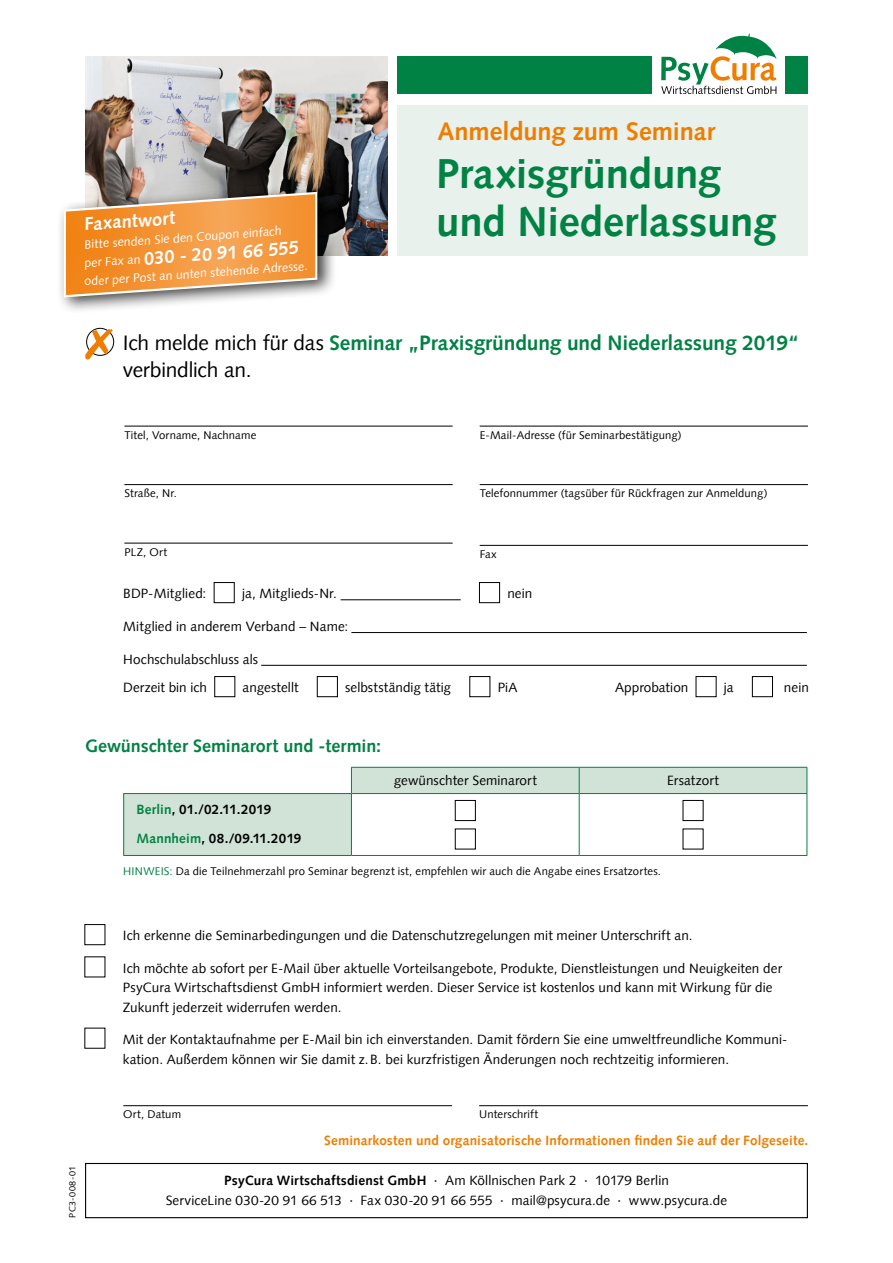
<style>
.page{position:relative;width:893px;height:1263px;background:#fff}
.page>*{position:absolute;margin:0;border:0;box-sizing:border-box;transform-origin:0 0}
.t1{font:700 42px "Syntax LT";letter-spacing:-.005em;color:#008244}
.t2{font:700 25.5px "Syntax LT";letter-spacing:-.005em;color:#ef7d00}
.t3{font:700 21px/27px "Syntax LT";letter-spacing:-.005em;color:#008244}
.t4{font:700 18.3px "Syntax LT";color:#fff}
.t5{font:700 18px "Syntax LT";color:#008244}
.t6{font:13.5px/19.5px "Syntax LT";letter-spacing:.005em;color:#000}
.t7{font:700 13.5px "Syntax LT";letter-spacing:.01em;color:#ef7d00}
.t8{font:700 13.5px/28.5px "Syntax LT";letter-spacing:.01em;color:#000}
.t9{font:12.3px "Syntax LT";color:#fff}
.t10{font:11.25px "Syntax LT";letter-spacing:.015em;color:#000}
.t11{font:9px "Syntax LT";letter-spacing:.045em;color:#000}
.s1{font-weight:400;font-size:12.3px}
.s2{font-weight:400;color:#000}
.s3{color:#008244}
.s4{font-weight:700}
</style>
<div class="page">
<div style="left:397px;top:57px;width:411px;height:37px;background:#008244"></div>
<div style="left:85px;top:924px;width:20px;height:21px;border:1px solid #000"></div>
<hr style="left:124px;top:426px;width:329px;height:1px;background:#000">
<hr style="left:124px;top:484px;width:329px;height:1px;background:#000">
<hr style="left:124px;top:543px;width:329px;height:1px;background:#000">
<hr style="left:480px;top:426px;width:328px;height:1px;background:#000">
<hr style="left:480px;top:484px;width:328px;height:1px;background:#000">
<hr style="left:480px;top:545px;width:328px;height:1px;background:#000">
<hr style="left:123px;top:1105px;width:329px;height:1px;background:#000">
<hr style="left:479px;top:1105px;width:329px;height:1px;background:#000">
<hr style="left:341px;top:599px;width:120px;height:1px;background:#000">
<hr style="left:351px;top:632px;width:456px;height:1px;background:#000">
<hr style="left:261px;top:665px;width:546px;height:1px;background:#000">
<div style="left:214px;top:582px;width:21px;height:21px;border:1px solid #000"></div>
<div style="left:479px;top:582px;width:21px;height:21px;border:1px solid #000"></div>
<div style="left:214px;top:676px;width:21px;height:21px;border:1px solid #000"></div>
<div style="left:317px;top:676px;width:21px;height:21px;border:1px solid #000"></div>
<div style="left:469px;top:676px;width:21px;height:21px;border:1px solid #000"></div>
<div style="left:696px;top:676px;width:20px;height:21px;border:1px solid #000"></div>
<div style="left:752px;top:676px;width:21px;height:21px;border:1px solid #000"></div>
<div style="left:397px;top:105px;width:411px;height:151px;background:#e8f1eb"></div>
<img style="left:85px;top:57px;width:303px;height:199px">
<div style="left:57px;top:184px;width:280px;height:130px;background:#000;opacity:.75"></div>
<svg style="left:63px;top:191px;width:255px;height:108px"></svg>
<svg style="left:124px;top:768px;width:227px;height:87px;fill:#d1e3d6"></svg>
<hr style="left:579px;top:767px;width:228px;height:1px;background:#008244">
<hr style="left:351px;top:855px;width:228px;height:1px;background:#008244">
<hr style="left:579px;top:855px;width:228px;height:1px;background:#008244">
<hr style="left:351px;top:767px;width:228px;height:1px;background:#008244">
<svg style="left:351px;top:768px;width:457px;height:87px"></svg>
<hr style="left:351px;top:793px;width:228px;height:1px;background:#008244">
<hr style="left:123px;top:793px;width:228px;height:1px;background:#008244">
<hr style="left:123px;top:794px;width:1px;height:61px;background:#008244">
<hr style="left:351px;top:794px;width:1px;height:61px;background:#008244">
<hr style="left:123px;top:855px;width:228px;height:1px;background:#008244">
<div style="left:455px;top:800px;width:20px;height:20px;background:#fff"></div>
<div style="left:455px;top:800px;width:21px;height:21px;border:1px solid #000"></div>
<div style="left:455px;top:829px;width:20px;height:20px;background:#fff"></div>
<div style="left:683px;top:800px;width:20px;height:20px;background:#fff"></div>
<div style="left:683px;top:800px;width:20px;height:21px;border:1px solid #000"></div>
<div style="left:683px;top:829px;width:20px;height:20px;background:#fff"></div>
<div style="left:653px;top:35px;width:132px;height:62px;background:#fff"></div>
<svg style="left:661px;top:33px;width:115px;height:61px"></svg>
<div style="left:86px;top:328px;width:28px;height:28px;border:1px solid #000;border-radius:50%"></div>
<svg style="left:85px;top:329px;width:28px;height:30px"></svg>
<div style="left:85px;top:1163px;width:723px;height:55px;border:1px solid #000"></div>
<h2 class="t2" style="left:438px;top:116px;width:279px">Anmeldung zum Seminar</h2>
<h1 class="t1" style="left:436px;top:149px;width:286px">Praxisgründung</h1>
<h3 class="t4" style="left:83px;top:214px;width:92px;rotate:-4deg">Faxantwort</h3>
<h1 class="t1" style="left:436px;top:197px;width:342px">und Niederlassung</h1>
<p class="t9" style="left:84px;top:237px;width:199px;rotate:-4deg">Bitte senden Sie den Coupon einfach</p>
<h3 class="t4" style="left:83px;top:252px;width:216px;rotate:-4deg"><span class="s1">per Fax an</span> 030 - 20 91 66 555</h3>
<p class="t9" style="left:84px;top:274px;width:225px;rotate:-4deg">oder per Post an unten stehende Adresse.</p>
<h3 class="t3" style="left:123px;top:329px;width:678px"><span class="s2">Ich melde mich für das</span> Seminar „Praxisgründung und Niederlassung 2019“ <span class="s2">verbindlich an.</span></h3>
<p class="t10" style="left:124px;top:428px;width:133px">Titel, Vorname, Nachname</p>
<p class="t10" style="left:480px;top:428px;width:204px">E-Mail-Adresse (für Seminarbestätigung)</p>
<p class="t10" style="left:124px;top:487px;width:54px">Straße, Nr.</p>
<p class="t10" style="left:480px;top:487px;width:289px">Telefonnummer (tagsüber für Rückfragen zur Anmeldung)</p>
<p class="t10" style="left:124px;top:545px;width:44px">PLZ, Ort</p>
<p class="t10" style="left:480px;top:547px;width:19px">Fax</p>
<p class="t6" style="left:123px;top:584px;width:85px">BDP-Mitglied:</p>
<p class="t6" style="left:242px;top:584px;width:96px">ja, Mitglieds-Nr.</p>
<p class="t6" style="left:507px;top:584px;width:27px">nein</p>
<p class="t6" style="left:123px;top:617px;width:227px">Mitglied in anderem Verband – Name:</p>
<p class="t6" style="left:123px;top:645px;width:136px;line-height:28.5px">Hochschulabschluss als<br>Derzeit bin ich</p>
<p class="t6" style="left:243px;top:678px;width:57px">angestellt</p>
<p class="t6" style="left:345px;top:678px;width:107px">selbstständig tätig</p>
<p class="t6" style="left:498px;top:678px;width:21px">PiA</p>
<p class="t6" style="left:615px;top:678px;width:75px">Approbation</p>
<p class="t6" style="left:724px;top:678px;width:11px">ja</p>
<p class="t6" style="left:784px;top:678px;width:26px">nein</p>
<h3 class="t5" style="left:85px;top:736px;width:298px">Gewünschter Seminarort und -termin:</h3>
<p class="t6" style="left:394px;top:771px;width:144px">gewünschter Seminarort</p>
<p class="t6" style="left:667px;top:771px;width:53px">Ersatzort</p>
<p class="t8" style="left:136px;top:795px;width:166px"><span class="s3">Berlin</span>, 01./02.11.2019<br><span class="s3">Mannheim</span>, 08./09.11.2019</p>
<p class="t10" style="left:123px;top:864px;width:539px"><span class="s3">HINWEIS:</span> Da die Teilnehmerzahl pro Seminar begrenzt ist, empfehlen wir auch die Angabe eines Ersatzortes.</p>
<p class="t11" style="left:67px;top:1217px;width:53px;rotate:-90deg">PC3-008-01</p>
<p class="t6" style="left:123px;top:926px;width:571px">Ich erkenne die Seminarbedingungen und die Datenschutzregelungen mit meiner Unterschrift an.</p>
<p class="t6" style="left:123px;top:958px;width:661px">Ich möchte ab sofort per E-Mail über aktuelle Vorteilsangebote, Produkte, Dienstleistungen und Neuigkeiten der<br>PsyCura Wirtschaftsdienst GmbH informiert werden. Dieser Service ist kostenlos und kann mit Wirkung für die<br>Zukunft jederzeit widerrufen werden.</p>
<p class="t6" style="left:123px;top:1030px;width:664px">Mit der Kontaktaufnahme per E-Mail bin ich einverstanden. Damit fördern Sie eine umweltfreundliche Kommuni&shy;kation. Außerdem können wir Sie damit z.B. bei kurzfristigen Änderungen noch rechtzeitig informieren.</p>
<p class="t10" style="left:123px;top:1108px;width:59px">Ort, Datum</p>
<p class="t10" style="left:479px;top:1108px;width:61px">Unterschrift</p>
<p class="t7" style="left:324px;top:1133px;width:486px">Seminarkosten und organisatorische Informationen finden Sie auf der Folgeseite.</p>
<p class="t6" style="left:166px;top:1171px;width:563px;text-align:center"><span class="s4">PsyCura Wirtschaftsdienst GmbH</span> · Am Köllnischen Park 2 · 10179 Berlin<br>ServiceLine 030-20 91 66 513 · Fax 030-20 91 66 555 · mail@psycura.de · www.psycura.de</p>
</div>
